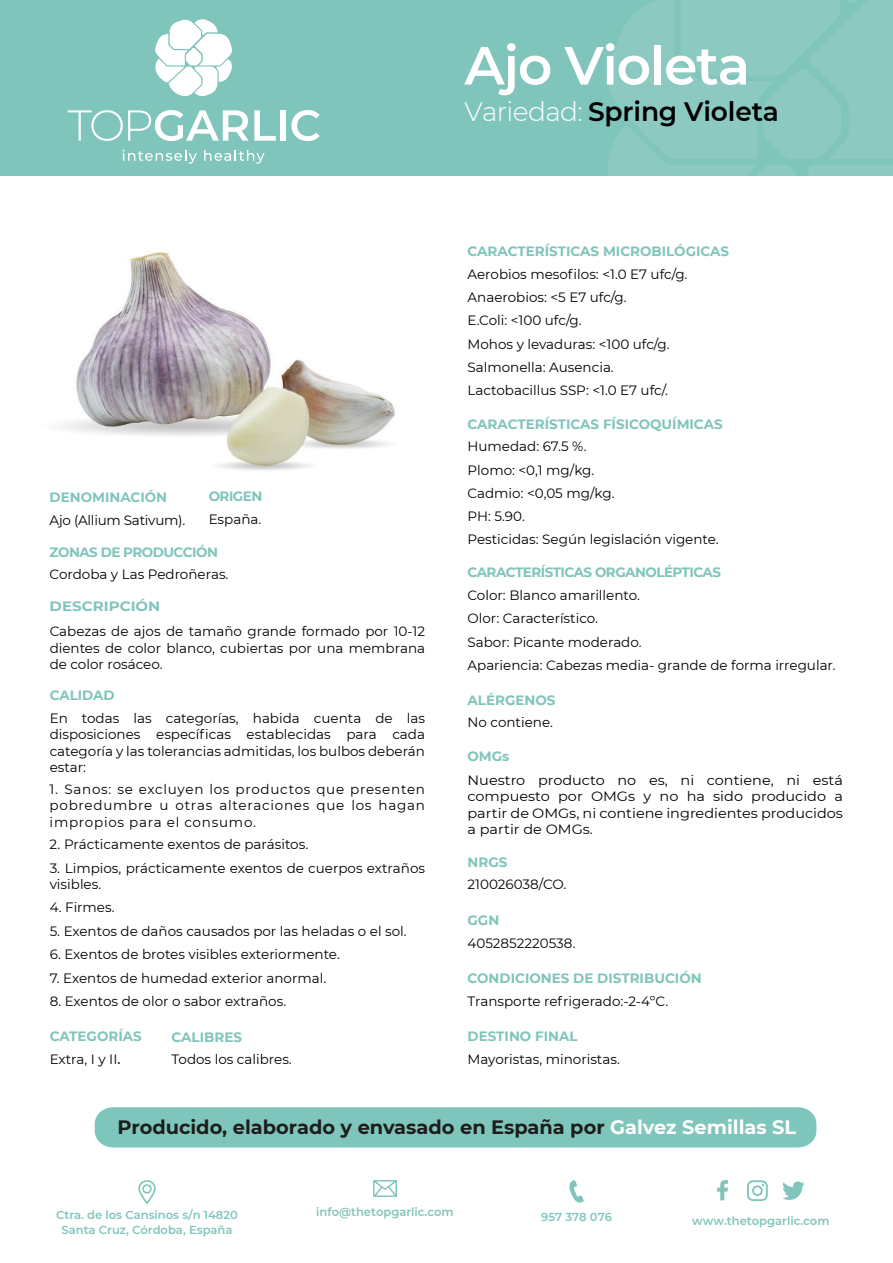
<style>
.page{position:relative;width:893px;height:1263px;background:#fff}
.page>*{position:absolute;margin:0;border:0;box-sizing:border-box;transform-origin:0 0}
.t1{font:600 53.55px "Montserrat";letter-spacing:-.025em;color:#fff}
.t2{font:600 26.55px "Montserrat";letter-spacing:-.005em;color:#000}
.t3{font:700 19.35px "Montserrat";color:#1d1d1b}
.t4{font:13.5px/23.2px "Montserrat";color:#000}
.t5{font:700 13.5px/22.5px "Montserrat";color:#80c5bb}
.t6{font:13.5px/16.5px "Montserrat";color:#000;text-align:justify;scale:1.07 1}
.t7{font:700 13.5px "Montserrat";letter-spacing:-.035em;color:#80c5bb}
.t8{font:13.5px "Montserrat";letter-spacing:-.02em;color:#000}
.t9{font:700 13.5px "Montserrat";color:#80c5bb;scale:1.11 1}
.t10{font:600 11.55px/14.4px "Montserrat";color:#80c5bb;text-align:center}
.s1{font-weight:300;color:#feffff}
.s2{font-weight:400;color:#000}
.s3{font-weight:500;color:#000}
.s4{color:#fff}
</style>
<div class="page">
<div style="left:0;top:0;width:893px;height:176px;background:#80c5bb"></div>
<svg style="left:608px;top:0;width:285px;height:176px"></svg>
<img style="left:63px;top:251px;width:332px;height:219px">
<div style="left:95px;top:1107px;width:721px;height:40px;background:#7ec6bb"></div>
<svg style="left:123px;top:150px;width:74px;height:14px"></svg>
<svg style="left:204px;top:150px;width:61px;height:14px"></svg>
<svg style="left:68px;top:110px;width:208px;height:31px"></svg>
<div style="left:280px;top:110px;width:6px;height:31px;background:#fff"></div>
<svg style="left:291px;top:110px;width:29px;height:31px"></svg>
<svg style="left:155px;top:19px;width:77px;height:78px"></svg>
<svg style="left:138px;top:1180px;width:18px;height:24px"></svg>
<svg style="left:569px;top:1180px;width:15px;height:22px"></svg>
<svg style="left:373px;top:1180px;width:24px;height:17px"></svg>
<svg style="left:717px;top:1180px;width:11px;height:20px"></svg>
<svg style="left:747px;top:1180px;width:21px;height:21px"></svg>
<svg style="left:782px;top:1181px;width:23px;height:19px"></svg>
<h1 class="t1" style="left:464px;top:28px;width:287px">Ajo Violeta</h1>
<h2 class="t2" style="left:464px;top:93px;width:316px"><span class="s1">Variedad:</span> Spring Violeta</h2>
<p class="t5" style="left:50px;top:485px;width:119px">DENOMINACIÓN</p>
<p class="t8" style="left:50px;top:511px;width:137px">Ajo (Allium Sativum).</p>
<p class="t5" style="left:209px;top:485px;width:55px">ORIGEN</p>
<p class="t4" style="left:209px;top:507px;width:54px">España.</p>
<p class="t7" style="left:50px;top:542px;width:170px">ZONAS DE PRODUCCIÓN</p>
<p class="t4" style="left:50px;top:562px;width:180px">Cordoba y Las Pedroñeras.</p>
<p class="t9" style="left:50px;top:597px;width:101px">DESCRIPCIÓN</p>
<p class="t4" style="left:50px;top:623px;width:377px;line-height:16.5px;text-align:justify">Cabezas de ajos de tamaño grande formado por 10-12 dientes de color blanco, cubiertas por una membrana de color rosáceo.</p>
<p class="t5" style="left:50px;top:684px;width:67px">CALIDAD</p>
<p class="t4" style="left:50px;top:709px;width:377px;line-height:16.5px;text-align:justify">En todas las categorías, habida cuenta de las disposiciones específicas establecidas para cada categoría y las tolerancias admitidas, los bulbos deberán estar:</p>
<p class="t4" style="left:50px;top:780px;width:377px;line-height:16.5px;text-align:justify">1. Sanos: se excluyen los productos que presenten pobredumbre u otras alteraciones que los hagan impropios para el consumo.</p>
<p class="t4" style="left:50px;top:832px;width:260px">2. Prácticamente exentos de parásitos.</p>
<p class="t4" style="left:50px;top:859px;width:377px;line-height:16.5px">3. Limpios, prácticamente exentos de cuerpos extraños visibles.</p>
<p class="t4" style="left:50px;top:895px;width:66px">4. Firmes.</p>
<p class="t4" style="left:50px;top:919px;width:359px">5. Exentos de daños causados por las heladas o el sol.</p>
<p class="t4" style="left:50px;top:942px;width:292px">6. Exentos de brotes visibles exteriormente.</p>
<p class="t4" style="left:50px;top:966px;width:278px">7. Exentos de humedad exterior anormal.</p>
<p class="t4" style="left:50px;top:989px;width:238px">8. Exentos de olor o sabor extraños.</p>
<p class="t5" style="left:50px;top:1024px;width:94px">CATEGORÍAS<br><span class="s2">Extra, I y II</span><span class="s3">.</span></p>
<p class="t5" style="left:172px;top:1025px;width:72px">CALIBRES</p>
<p class="t4" style="left:172px;top:1047px;width:122px">Todos los calibres.</p>
<p class="t5" style="left:468px;top:240px;width:263px">CARACTERÍSTICAS MICROBILÓGICAS</p>
<p class="t4" style="left:468px;top:262px;width:221px">Aerobios mesofilos: &lt;1.0 E7 ufc/g.<br>Anaerobios: &lt;5 E7 ufc/g.<br>E.Coli: &lt;100 ufc/g.<br>Mohos y levaduras: &lt;100 ufc/g.<br>Salmonella: Ausencia.<br>Lactobacillus SSP: &lt;1.0 E7 ufc/.</p>
<p class="t5" style="left:468px;top:412px;width:257px">CARACTERÍSTICAS FÍSICOQUÍMICAS</p>
<p class="t4" style="left:468px;top:434px;width:253px">Humedad: 67.5 %.<br>Plomo: &lt;0,1 mg/kg.<br>Cadmio: &lt;0,05 mg/kg.<br>PH: 5.90.<br>Pesticidas: Según legislación vigente.</p>
<p class="t7" style="left:468px;top:562px;width:255px">CARACTERÍSTICAS ORGANOLÉPTICAS</p>
<p class="t4" style="left:468px;top:583px;width:370px">Color: Blanco amarillento.<br>Olor: Característico.<br>Sabor: Picante moderado.<br>Apariencia: Cabezas media- grande de forma irregular.</p>
<p class="t5" style="left:468px;top:688px;width:89px">ALÉRGENOS</p>
<p class="t4" style="left:468px;top:710px;width:87px">No contiene.</p>
<p class="t5" style="left:468px;top:745px;width:43px">OMGs</p>
<p class="t6" style="left:468px;top:771px;width:352px">Nuestro producto no es, ni contiene, ni está compuesto por OMGs y no ha sido producido a partir de OMGs, ni contiene ingredientes producidos a partir de OMGs.</p>
<p class="t5" style="left:468px;top:850px;width:41px">NRGS</p>
<p class="t4" style="left:468px;top:872px;width:100px">210026038/CO.</p>
<p class="t5" style="left:468px;top:908px;width:33px">GGN</p>
<p class="t4" style="left:468px;top:931px;width:109px">4052852220538.</p>
<p class="t5" style="left:468px;top:966px;width:236px">CONDICIONES DE DISTRIBUCIÓN</p>
<p class="t4" style="left:468px;top:989px;width:202px">Transporte refrigerado:-2-4ºC.</p>
<p class="t5" style="left:468px;top:1024px;width:112px">DESTINO FINAL</p>
<p class="t4" style="left:468px;top:1047px;width:154px">Mayoristas, minoristas.</p>
<h3 class="t3" style="left:118px;top:1113px;width:680px">Producido, elaborado y envasado en España por <span class="s4">Galvez Semillas SL</span></h3>
<p class="t10" style="left:316px;top:1204px;width:139px">info@thetopgarlic.com</p>
<p class="t10" style="left:56px;top:1207px;width:183px">Ctra. de los Cansinos s/n 14820<br>Santa Cruz, Córdoba, España</p>
<p class="t10" style="left:541px;top:1209px;width:72px">957 378 076</p>
<p class="t10" style="left:692px;top:1213px;width:139px">www.thetopgarlic.com</p>
</div>
